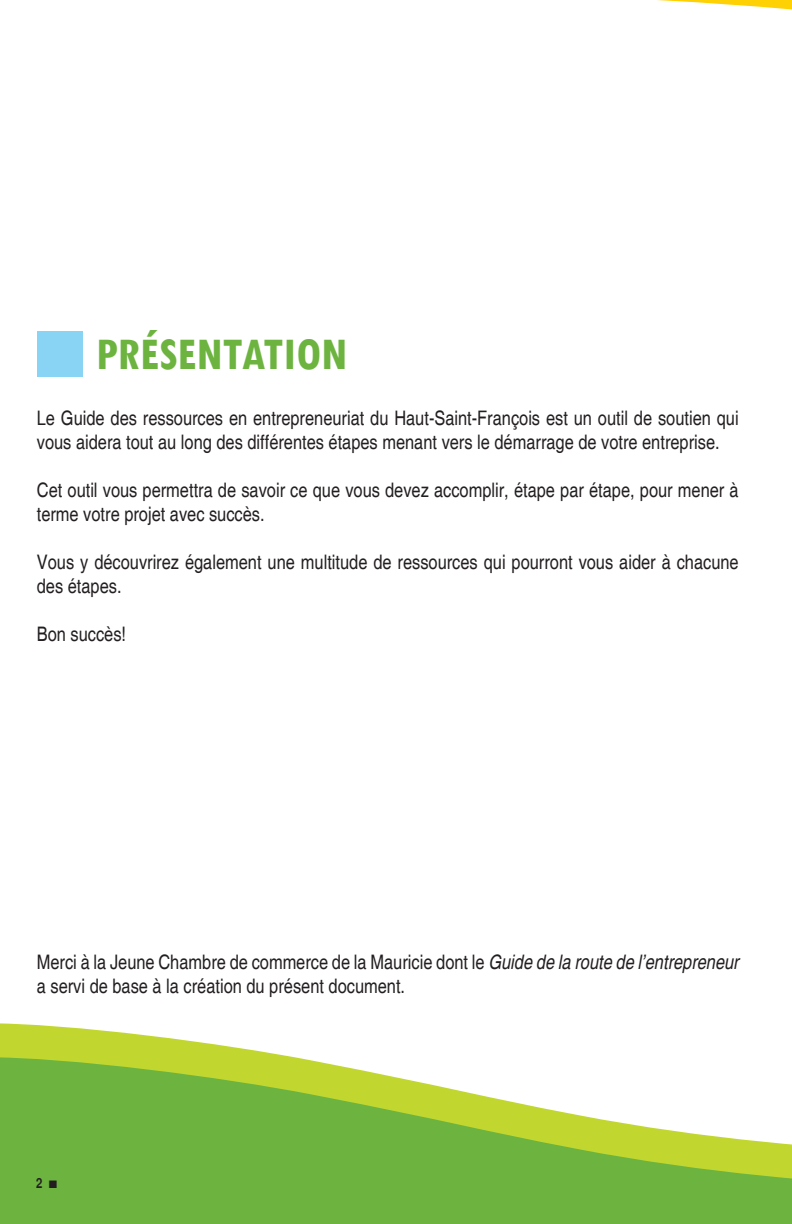
<style>
.page{position:relative;width:792px;height:1224px;background:#fff}
.page>*{position:absolute;margin:0;border:0;box-sizing:border-box;transform-origin:0 0}
.t1{font:700 condensed 48px "Tw Cen";color:#6cb43f}
.t2{font:condensed 20px/24px "Helvetica";color:#231f20}
.t3{font:700 condensed 14px "Helvetica";color:#231f20}
.s1{font-style:italic}
.s2{font-family:"Lucida Console";font-weight:400;font-stretch:normal}
</style>
<div class="page">
<svg style="left:0;top:1023px;width:293px;height:34px;fill:#c1d72f"></svg>
<svg style="left:0;top:1057px;width:792px;height:167px;fill:#6cb43f"></svg>
<svg style="left:657px;top:0;width:135px;height:10px"></svg>
<div style="left:37px;top:331px;width:45px;height:45px;background:#89d3f4"></div>
<h1 class="t1" style="left:96px;top:325px;width:252px">PRÉSENTATION</h1>
<p class="t2" style="left:37px;top:406px;width:703px">Le Guide des ressources en entrepreneuriat du Haut-Saint-François est un outil de soutien qui vous aidera tout au long des différentes étapes menant vers le démarrage de votre entreprise.</p>
<p class="t2" style="left:37px;top:478px;width:703px">Cet outil vous permettra de savoir ce que vous devez accomplir, étape par étape, pour mener à terme votre projet avec succès.</p>
<p class="t2" style="left:37px;top:550px;width:703px">Vous y découvrirez également une multitude de ressources qui pourront vous aider à chacune des étapes.</p>
<p class="t2" style="left:37px;top:622px;width:91px">Bon succès!</p>
<p class="t2" style="left:37px;top:950px;width:703px">Merci à la Jeune Chambre de commerce de la Mauricie dont le <span class="s1">Guide de la route de l’entrepreneur </span>a servi de base à la création du présent document.</p>
<p class="t3" style="left:36px;top:1175px;width:23px">2 <span class="s2">■</span></p>
</div>
